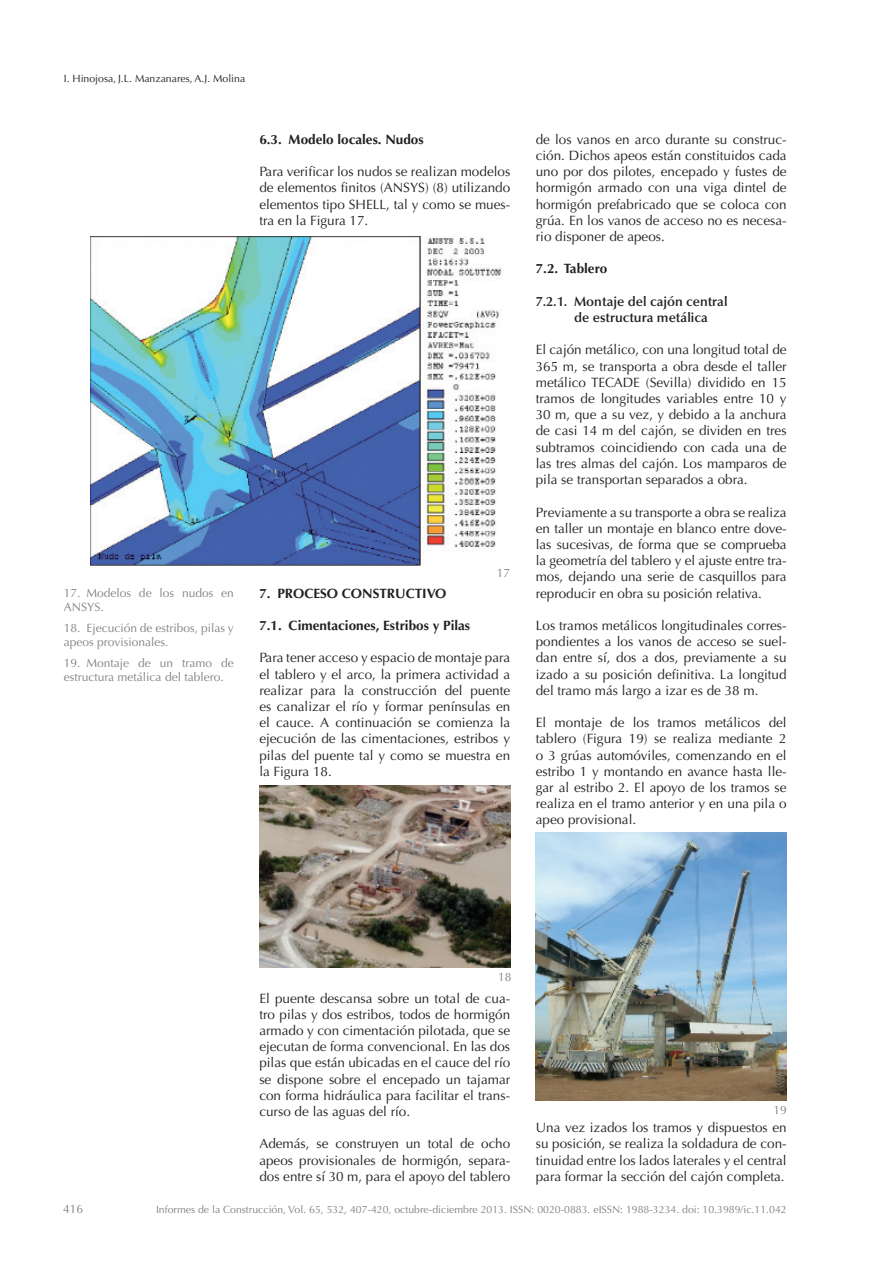
<style>
.page{position:relative;width:893px;height:1263px;background:#fff}
.page>*{position:absolute;margin:0;border:0;box-sizing:border-box;transform-origin:0 0}
.Parrafo_Texto-Optima{font:13.5px/16.2px "Optima LT Std";color:#231f20;text-align:justify}
.Parrafo_Texto-Optima-2{font:700 13.5px "Optima LT Std";color:#231f20}
.Parrafo_Texto-Optima-3{font:600 13.5px/16.2px "Optima LT Std";color:#231f20}
.Parrafo_Texto-Optima-4{font:12px/13.5px "Optima LT Std";color:#808285}
.t1{font:10.5px "Optima LT Std";color:#808285}
.t2{font:10.5px "Optima LT Std";color:#231f20}
</style>
<div class="page">
<img style="left:259px;top:785px;width:251px;height:182px">
<img style="left:536px;top:832px;width:251px;height:268px">
<img style="left:91px;top:237px;width:410px;height:329px">
<p class="t2" style="left:64px;top:73px;width:183px">I. Hinojosa, J.L. Manzanares, A.J. Molina</p>
<p class="Parrafo_Texto-Optima-2" style="left:259px;top:131px;width:166px">6.3. Modelo locales. Nudos</p>
<p class="Parrafo_Texto-Optima" style="left:259px;top:164px;width:252px">Para verificar los nudos se realizan modelos de elementos finitos (ANSYS) (8) utilizando elementos tipo SHELL, tal y como se mues&shy;tra en la Figura 17.</p>
<p class="Parrafo_Texto-Optima-4" style="left:64px;top:587px;width:172px">17. Modelos de los nudos en<br>ANSYS.</p>
<p class="Parrafo_Texto-Optima-4" style="left:64px;top:622px;width:172px">18. Ejecución de estribos, pilas y apeos provisionales.</p>
<p class="Parrafo_Texto-Optima-4" style="left:64px;top:657px;width:172px">19. Montaje de un tramo de estructura metálica del tablero.</p>
<p class="Parrafo_Texto-Optima-4" style="left:497px;top:566px;width:15px">17</p>
<p class="Parrafo_Texto-Optima-2" style="left:259px;top:585px;width:189px">7. PROCESO CONSTRUCTIVO</p>
<p class="Parrafo_Texto-Optima-2" style="left:259px;top:617px;width:212px">7.1. Cimentaciones, Estribos y Pilas</p>
<p class="Parrafo_Texto-Optima" style="left:259px;top:650px;width:252px">Para tener acceso y espacio de montaje para el tablero y el arco, la primera actividad a realizar para la construcción del puente es canalizar el río y formar penínsulas en el cauce. A continuación se comienza la ejecución de las cimentaciones, estribos y pilas del puente tal y como se muestra en la Figura 18.</p>
<p class="Parrafo_Texto-Optima" style="left:536px;top:131px;width:252px">de los vanos en arco durante su construc&shy;ción. Dichos apeos están constituidos cada uno por dos pilotes, encepado y fustes de hormigón armado con una viga dintel de hormigón prefabricado que se coloca con grúa. En los vanos de acceso no es necesa&shy;rio disponer de apeos.</p>
<p class="Parrafo_Texto-Optima-2" style="left:536px;top:261px;width:73px">7.2. Tablero</p>
<p class="Parrafo_Texto-Optima-3" style="left:574px;top:293px;width:155px;text-indent:-38px">7.2.1. Montaje del cajón central de estructura metálica</p>
<p class="Parrafo_Texto-Optima" style="left:536px;top:342px;width:252px">El cajón metálico, con una longitud total de 365 m, se transporta a obra desde el taller metálico TECADE (Sevilla) dividido en 15 tramos de longitudes variables entre 10 y 30 m, que a su vez, y debido a la anchura de casi 14 m del cajón, se dividen en tres subtramos coincidiendo con cada una de las tres almas del cajón. Los mamparos de pila se transportan separados a obra.</p>
<p class="Parrafo_Texto-Optima" style="left:536px;top:504px;width:252px">Previamente a su transporte a obra se realiza en taller un montaje en blanco entre dove&shy;las sucesivas, de forma que se comprueba la geometría del tablero y el ajuste entre tra&shy;mos, dejando una serie de casquillos para reproducir en obra su posición relativa.</p>
<p class="Parrafo_Texto-Optima" style="left:536px;top:617px;width:252px">Los tramos metálicos longitudinales corres&shy;pondientes a los vanos de acceso se suel&shy;dan entre sí, dos a dos, previamente a su izado a su posición definitiva. La longitud del tramo más largo a izar es de 38 m.</p>
<p class="Parrafo_Texto-Optima" style="left:536px;top:715px;width:252px">El montaje de los tramos metálicos del tablero (Figura 19) se realiza mediante 2 o 3 grúas automóviles, comenzando en el estribo 1 y montando en avance hasta lle&shy;gar al estribo 2. El apoyo de los tramos se realiza en el tramo anterior y en una pila o apeo provisional.</p>
<p class="Parrafo_Texto-Optima-4" style="left:498px;top:970px;width:15px">18</p>
<p class="Parrafo_Texto-Optima" style="left:259px;top:990px;width:252px">El puente descansa sobre un total de cua&shy;tro pilas y dos estribos, todos de hormigón armado y con cimentación pilotada, que se ejecutan de forma convencional. En las dos pilas que están ubicadas en el cauce del río se dispone sobre el encepado un tajamar con forma hidráulica para facilitar el trans&shy;curso de las aguas del río.</p>
<p class="Parrafo_Texto-Optima" style="left:259px;top:1136px;width:252px">Además, se construyen un total de ocho apeos provisionales de hormigón, separa&shy;dos entre sí 30 m, para el apoyo del tablero</p>
<p class="Parrafo_Texto-Optima-4" style="left:773px;top:1103px;width:15px">19</p>
<p class="Parrafo_Texto-Optima" style="left:536px;top:1120px;width:252px">Una vez izados los tramos y dispuestos en su posición, se realiza la soldadura de con&shy;tinuidad entre los lados laterales y el central para formar la sección del cajón completa.</p>
<p class="Parrafo_Texto-Optima-4" style="left:63px;top:1203px;width:22px">416</p>
<p class="t1" style="left:156px;top:1203px;width:632px">Informes de la Construcción, Vol. 65, 532, 407-420, octubre-diciembre 2013. ISSN: 0020-0883. eISSN: 1988-3234. doi: 10.3989/ic.11.042</p>
</div>
